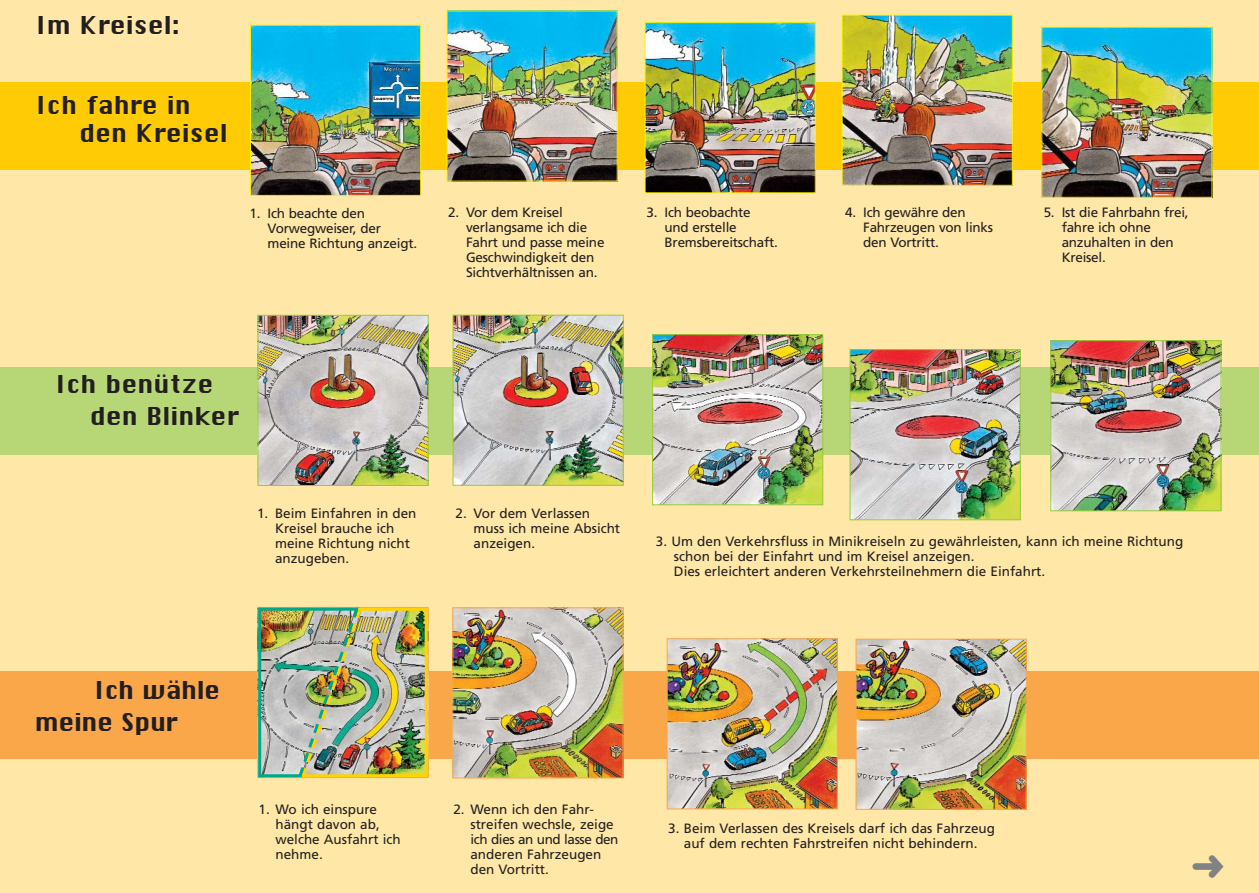
<style>
.page{position:relative;width:1259px;height:893px;background:#fff}
.page>*{position:absolute;margin:0;border:0;box-sizing:border-box;transform-origin:0 0}
.t1{font:24px/28.5px "Chicago";color:#231f20}
.t2{font:24px/31.5px "Chicago";letter-spacing:-.02em;color:#231f20}
.t3{font:13.5px/15px "Frutiger";color:#231f20}
</style>
<div class="page">
<div style="left:0;top:0;width:1258px;height:893px;background:#ffe7a7"></div>
<div style="left:0;top:82px;width:1258px;height:88px;background:#ffcb04"></div>
<div style="left:0;top:367px;width:1258px;height:88px;background:#b7d776"></div>
<div style="left:0;top:671px;width:1258px;height:88px;background:#faa74a"></div>
<img style="left:252px;top:27px;width:167px;height:167px">
<div style="left:250px;top:25px;width:171px;height:171px;border:1px solid #fff200"></div>
<img style="left:448px;top:13px;width:167px;height:167px">
<img style="left:646px;top:24px;width:167px;height:167px">
<div style="left:644px;top:22px;width:171px;height:171px;border:1px solid #fff200"></div>
<img style="left:843px;top:17px;width:167px;height:167px">
<div style="left:841px;top:15px;width:171px;height:171px;border:1px solid #fff200"></div>
<img style="left:1043px;top:29px;width:167px;height:167px">
<div style="left:1041px;top:27px;width:171px;height:171px;border:1px solid #fff200"></div>
<img style="left:259px;top:317px;width:167px;height:167px">
<div style="left:257px;top:315px;width:171px;height:171px;border:1px solid #99ca3c"></div>
<img style="left:454px;top:317px;width:167px;height:167px">
<div style="left:452px;top:315px;width:171px;height:171px;border:1px solid #99ca3c"></div>
<img style="left:654px;top:336px;width:167px;height:167px">
<div style="left:652px;top:334px;width:171px;height:171px;border:1px solid #99ca3c"></div>
<img style="left:851px;top:351px;width:167px;height:167px">
<div style="left:849px;top:349px;width:171px;height:171px;border:1px solid #99ca3c"></div>
<img style="left:1052px;top:342px;width:167px;height:167px">
<div style="left:1050px;top:340px;width:171px;height:171px;border:1px solid #99ca3c"></div>
<img style="left:857px;top:641px;width:167px;height:167px">
<div style="left:855px;top:639px;width:171px;height:171px;border:1px solid #faa74a"></div>
<img style="left:261px;top:611px;width:164px;height:163px">
<img style="left:454px;top:609px;width:167px;height:167px">
<div style="left:452px;top:607px;width:171px;height:171px;border:1px solid #faa74a"></div>
<img style="left:669px;top:640px;width:167px;height:167px">
<div style="left:667px;top:638px;width:171px;height:171px;border:1px solid #faa74a"></div>
<img style="left:296px;top:607px;width:68px;height:171px">
<hr style="left:259px;top:608px;width:100px;height:3px;background:#00a788">
<hr style="left:358px;top:608px;width:70px;height:3px;background:#ffd204">
<hr style="left:425px;top:609px;width:3px;height:167px;background:#ffd204">
<hr style="left:302px;top:774px;width:125px;height:3px;background:#ffd204">
<hr style="left:258px;top:774px;width:44px;height:3px;background:#00a788">
<hr style="left:258px;top:608px;width:3px;height:169px;background:#00a788">
<h1 class="t1" style="left:35px;top:14px;width:146px">Im Kreisel:</h1>
<h1 class="t1" style="left:79px;top:93px;width:150px;text-indent:-44px">Ich fahre in den Kreisel</h1>
<p class="t3" style="left:267px;top:207px;width:151px;text-indent:-18px">1. Ich beachte den<br>Vorwegweiser, der meine Richtung anzeigt.</p>
<p class="t3" style="left:466px;top:206px;width:140px;text-indent:-18px">2. Vor dem Kreisel verlangsame ich die<br>Fahrt und passe meine<br>Geschwindigkeit den<br>Sichtverhältnissen an.</p>
<p class="t3" style="left:664px;top:206px;width:115px;text-indent:-18px">3. Ich beobachte und erstelle<br>Bremsbereitschaft.</p>
<p class="t3" style="left:863px;top:206px;width:131px;text-indent:-18px">4. Ich gewähre den<br>Fahrzeugen von links den Vortritt.</p>
<p class="t3" style="left:1061px;top:206px;width:128px;text-indent:-18px">5. Ist die Fahrbahn frei, fahre ich ohne anzuhalten in den<br>Kreisel.</p>
<h1 class="t1" style="left:90px;top:371px;width:150px;line-height:31.5px;text-indent:-35px">Ich benütze den Blinker</h1>
<p class="t3" style="left:275px;top:507px;width:143px;text-indent:-18px">1. Beim Einfahren in den<br>Kreisel brauche ich meine Richtung nicht anzugeben.</p>
<p class="t3" style="left:473px;top:507px;width:148px;text-indent:-18px">2. Vor dem Verlassen muss ich meine Absicht anzeigen.</p>
<p class="t3" style="left:674px;top:535px;width:511px;text-indent:-18px">3. Um den Verkehrsfluss in Minikreiseln zu gewährleisten, kann ich meine Richtung schon bei der Einfahrt und im Kreisel anzeigen.<br>Dies erleichtert anderen Verkehrsteilnehmern die Einfahrt.</p>
<h1 class="t2" style="left:35px;top:677px;width:187px;text-indent:58px">Ich wähle meine Spur</h1>
<p class="t3" style="left:275px;top:803px;width:127px;text-indent:-17px">1. Wo ich einspure hängt davon ab, welche Ausfahrt ich nehme.</p>
<p class="t3" style="left:470px;top:803px;width:149px;text-indent:-17px">2. Wenn ich den Fahr&shy;streifen wechsle, zeige ich dies an und lasse den anderen Fahrzeugen den Vortritt.</p>
<p class="t3" style="left:668px;top:822px;width:328px;text-align:center">3. Beim Verlassen des Kreisels darf ich das Fahrzeug auf dem rechten Fahrstreifen nicht behindern.</p>
</div>
